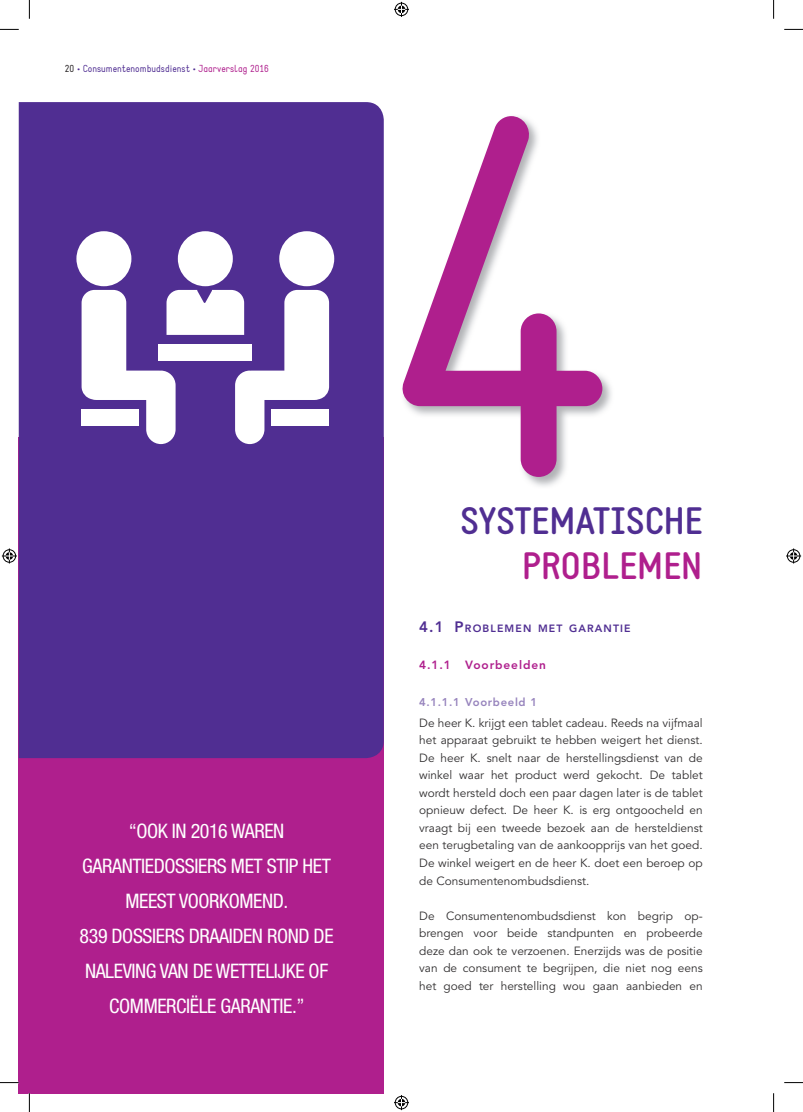
<style>
.page{position:relative;width:803px;height:1112px;background:#fff}
.page>*{position:absolute;margin:0;border:0;box-sizing:border-box;transform-origin:0 0}
.t1{font:497.88px "Static";color:#af1f8d}
.t2{font:700 37.5px "Static";color:#502e92}
.t3{font:700 37.5px "Static";color:#af1f8d}
.t4{font:condensed 20px/35px "Helvetica Neue LT Std";letter-spacing:-.02em;color:#fff;text-align:center}
.t5{font:11.88px/17.5px "Avenir LT Std";color:#312f30;text-align:justify}
.t6{font:800 11.88px "Avenir LT Std";letter-spacing:.075em;color:#af1f8d}
.t7{font:800 11.25px "Avenir LT Std";letter-spacing:.06em;color:#9784bd}
.t8{font:800 10.5px "Avenir LT Std";letter-spacing:.105em;color:#502e92}
.t9{font:10px "Static";color:#502e92}
.s1{color:#231f20}
.s2{color:#af1f8d}
.s3{font-size:15px}
</style>
<div class="page">
<div style="left:19px;top:437px;width:365px;height:655px;background:#af1f8d"></div>
<div style="left:19px;top:102px;width:365px;height:656px;background:#502e92"></div>
<img style="left:403px;top:116px;width:209px;height:371px">
<div style="left:178px;top:231px;width:55px;height:55px;background:#fff;border-radius:50%"></div>
<div style="left:279px;top:231px;width:55px;height:55px;background:#fff;border-radius:50%"></div>
<div style="left:76px;top:231px;width:55px;height:55px;background:#fff;border-radius:50%"></div>
<svg style="left:82px;top:290px;width:247px;height:154px"></svg>
<div style="left:82px;top:409px;width:57px;height:17px;background:#fff"></div>
<div style="left:271px;top:409px;width:58px;height:17px;background:#fff"></div>
<svg style="left:0;top:29px;width:19px;height:1px"></svg>
<svg style="left:784px;top:29px;width:19px;height:1px"></svg>
<svg style="left:0;top:1081px;width:19px;height:2px"></svg>
<svg style="left:784px;top:1082px;width:19px;height:1px"></svg>
<svg style="left:29px;top:0;width:1px;height:19px"></svg>
<svg style="left:29px;top:1092px;width:1px;height:19px"></svg>
<svg style="left:773px;top:0;width:1px;height:19px"></svg>
<svg style="left:773px;top:1093px;width:1px;height:18px"></svg>
<svg style="left:394px;top:2px;width:15px;height:15px"></svg>
<svg style="left:394px;top:1095px;width:15px;height:14px"></svg>
<svg style="left:2px;top:548px;width:15px;height:15px"></svg>
<svg style="left:786px;top:548px;width:15px;height:15px"></svg>
<p class="t9" style="left:65px;top:63px;width:206px"><span class="s1">20</span> • Consumentenombudsdienst • <span class="s2">Jaarverslag 2016</span></p>
<h3 class="t4" style="left:80px;top:812px;width:255px">“OOK IN 2016 WAREN<br>GARANTIEDOSSIERS MET STIP HET<br>MEEST VOORKOMEND.<br>839 DOSSIERS DRAAIDEN ROND DE<br>NALEVING VAN DE WETTELIJKE OF<br>COMMERCIËLE GARANTIE.”</h3>
<h1 class="t1" style="left:384px;top:1px;width:238px">4</h1>
<h2 class="t2" style="left:461px;top:498px;width:243px">SYSTEMATISCHE</h2>
<h2 class="t3" style="left:522px;top:543px;width:182px">PROBLEMEN</h2>
<p class="t8" style="left:419px;top:621px;width:213px"><span class="s3">4.1 P</span>ROBLEMEN MET GARANTIE</p>
<p class="t6" style="left:419px;top:658px;width:128px">4.1.1 Voorbeelden</p>
<p class="t7" style="left:419px;top:694px;width:119px">4.1.1.1 Voorbeeld 1</p>
<p class="t5" style="left:419px;top:714px;width:285px">De heer K. krijgt een tablet cadeau. Reeds na vijfmaal het apparaat gebruikt te hebben weigert het dienst.<br>De heer K. snelt naar de herstellingsdienst van de winkel waar het product werd gekocht. De tablet wordt hersteld doch een paar dagen later is de tablet opnieuw defect. De heer K. is erg ontgoocheld en vraagt bij een tweede bezoek aan de hersteldienst een terugbetaling van de aankoopprijs van het goed.<br>De winkel weigert en de heer K. doet een beroep op de Consumentenombudsdienst.</p>
<p class="t5" style="left:419px;top:906px;width:285px">De Consumentenombudsdienst kon begrip op&shy;brengen voor beide standpunten en probeerde deze dan ook te verzoenen. Enerzijds was de positie van de consument te begrijpen, die niet nog eens het goed ter herstelling wou gaan aanbieden en</p>
</div>
